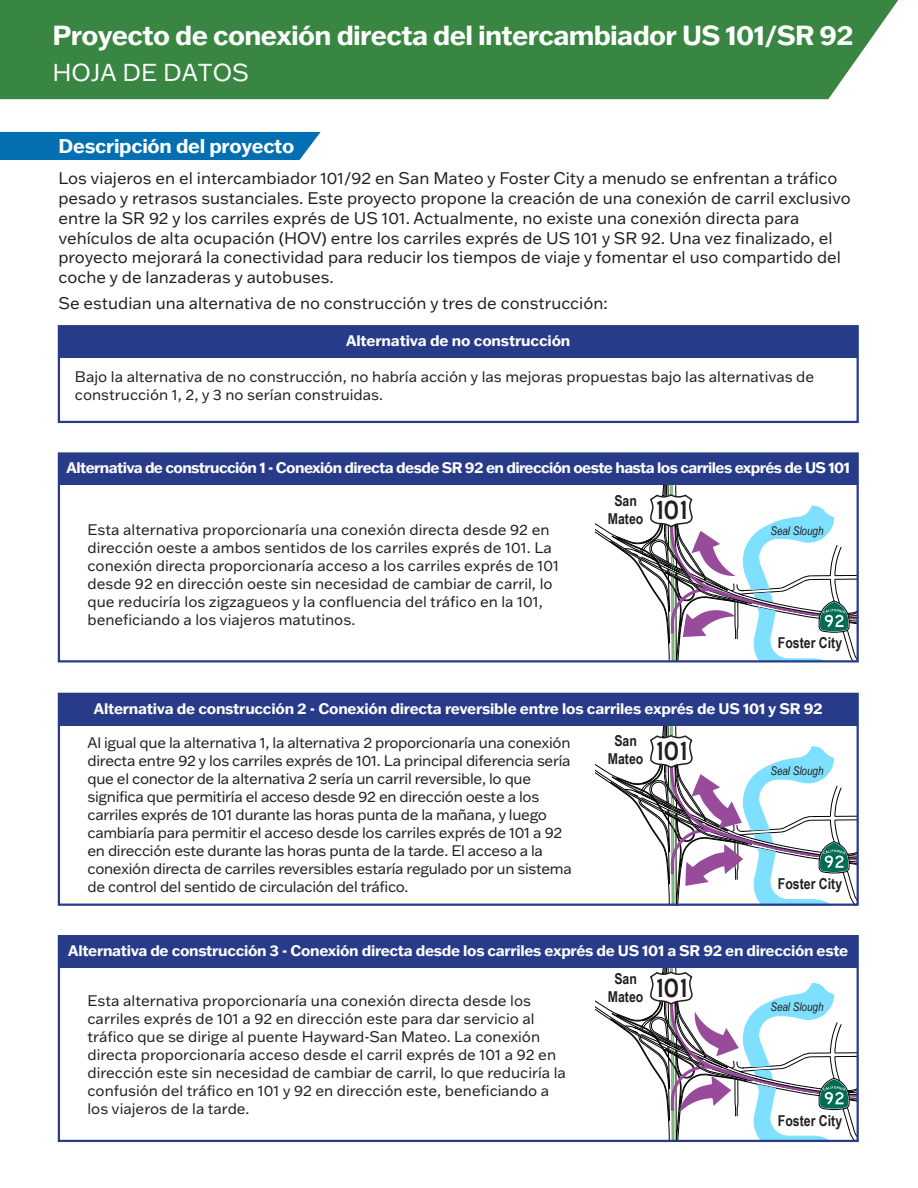
<style>
.page{position:relative;width:918px;height:1188px;background:#fff}
.page>*{position:absolute;margin:0;border:0;box-sizing:border-box;transform-origin:0 0}
.t1{font:700 27px "Franklin Gothic ATF";letter-spacing:-.025em;color:#fff}
.t2{font:27px "Highway Gothic";color:#231f20}
.t3{font:24px "Franklin Gothic ATF";color:#fff}
.t4{font:700 19.5px "Franklin Gothic ATF";letter-spacing:-.015em;color:#fff}
.t5{font:16.5px/19.8px "Franklin Gothic ATF";color:#231f20}
.t6{font:15px/18px "Franklin Gothic ATF";color:#231f20}
.t7{font:15px/18px "Franklin Gothic ATF";letter-spacing:-.02em;color:#231f20}
.t8{font:700 15px "Franklin Gothic ATF";letter-spacing:-.02em;color:#fff}
.t9{font:700 15px "Franklin Gothic ATF";letter-spacing:-.04em;color:#fff}
.t10{font:700 15px/18px "Arial Narrow";color:#231f20;text-align:center}
.t11{font:italic 12px "Arial Narrow";color:#231f20}
.s1{font-family:"ESRI Shields";font-size:45px;color:#fff}
</style>
<div class="page">
<svg style="left:596px;top:726px;width:260px;height:177px"></svg>
<svg style="left:596px;top:485px;width:260px;height:174px"></svg>
<svg style="left:596px;top:968px;width:260px;height:171px"></svg>
<div style="left:0;top:132px;width:321px;height:28px;background:#036fb3"></div>
<div style="left:0;top:0;width:899px;height:99px;background:#388641"></div>
<div style="left:58px;top:325px;width:801px;height:98px;border:2px solid #283b89"></div>
<div style="left:59px;top:326px;width:799px;height:32px;background:#283b89"></div>
<div style="left:58px;top:452px;width:801px;height:210px;border:2px solid #283b89"></div>
<div style="left:59px;top:454px;width:799px;height:31px;background:#283b89"></div>
<div style="left:58px;top:693px;width:801px;height:213px;border:2px solid #283b89"></div>
<div style="left:59px;top:694px;width:799px;height:32px;background:#283b89"></div>
<div style="left:58px;top:935px;width:801px;height:207px;border:2px solid #283b89"></div>
<div style="left:59px;top:936px;width:799px;height:32px;background:#283b89"></div>
<h1 class="t1" style="left:52px;top:17px;width:803px">Proyecto de conexión directa del intercambiador US 101/SR 92</h1>
<h1 class="t3" style="left:52px;top:56px;width:198px">HOJA DE DATOS</h1>
<h2 class="t4" style="left:59px;top:133px;width:237px">Descripción del proyecto</h2>
<p class="t5" style="left:58px;top:168px;width:794px">Los viajeros en el intercambiador 101/92 en San Mateo y Foster City a menudo se enfrentan a tráfico pesado y retrasos sustanciales. Este proyecto propone la creación de una conexión de carril exclusivo entre la SR 92 y los carriles exprés de US 101. Actualmente, no existe una conexión directa para vehículos de alta ocupación (HOV) entre los carriles exprés de US 101 y SR 92. Una vez finalizado, el proyecto mejorará la conectividad para reducir los tiempos de viaje y fomentar el uso compartido del coche y de lanzaderas y autobuses.</p>
<p class="t5" style="left:58px;top:293px;width:551px">Se estudian una alternativa de no construcción y tres de construcción:</p>
<p class="t8" style="left:346px;top:331px;width:226px">Alternativa de no construcción</p>
<p class="t6" style="left:75px;top:367px;width:741px">Bajo la alternativa de no construcción, no habría acción y las mejoras propuestas bajo las alternativas de construcción 1, 2, y 3 no serían construidas.</p>
<p class="t9" style="left:67px;top:458px;width:785px">Alternativa de construcción 1 - Conexión directa desde SR 92 en dirección oeste hasta los carriles exprés de US 101</p>
<p class="t6" style="left:88px;top:520px;width:473px">Esta alternativa proporcionaría una conexión directa desde 92 en dirección oeste a ambos sentidos de los carriles exprés de 101. La conexión directa proporcionaría acceso a los carriles exprés de 101 desde 92 en dirección oeste sin necesidad de cambiar de carril, lo que reduciría los zigzagueos y la confluencia del tráfico en la 101, beneficiando a los viajeros matutinos.</p>
<p class="t10" style="left:608px;top:491px;width:37px">San<br>Mateo</p>
<p class="t2" style="left:651px;top:496px;width:42px"><span class="s1">A</span>101</p>
<p class="t11" style="left:770px;top:522px;width:55px">Seal Slough</p>
<p class="t10" style="left:778px;top:633px;width:66px">Foster City</p>
<p class="t8" style="left:94px;top:698px;width:730px">Alternativa de construcción 2 - Conexión directa reversible entre los carriles exprés de US 101 y SR 92</p>
<p class="t7" style="left:88px;top:733px;width:486px">Al igual que la alternativa 1, la alternativa 2 proporcionaría una conexión directa entre 92 y los carriles exprés de 101. La principal diferencia sería que el conector de la alternativa 2 sería un carril reversible, lo que significa que permitiría el acceso desde 92 en dirección oeste a los carriles exprés de 101 durante las horas punta de la mañana, y luego cambiaría para permitir el acceso desde los carriles exprés de 101 a 92 en dirección este durante las horas punta de la tarde. El acceso a la conexión directa de carriles reversibles estaría regulado por un sistema de control del sentido de circulación del tráfico.</p>
<p class="t10" style="left:608px;top:731px;width:37px">San<br>Mateo</p>
<p class="t2" style="left:651px;top:737px;width:42px"><span class="s1">A</span>101</p>
<p class="t11" style="left:770px;top:763px;width:55px">Seal Slough</p>
<p class="t10" style="left:778px;top:874px;width:66px">Foster City</p>
<p class="t8" style="left:68px;top:940px;width:782px">Alternativa de construcción 3 - Conexión directa desde los carriles exprés de US 101 a SR 92 en dirección este</p>
<p class="t6" style="left:88px;top:991px;width:480px">Esta alternativa proporcionaría una conexión directa desde los carriles exprés de 101 a 92 en dirección este para dar servicio al tráfico que se dirige al puente Hayward-San Mateo. La conexión directa proporcionaría acceso desde el carril exprés de 101 a 92 en dirección este sin necesidad de cambiar de carril, lo que reduciría la confusión del tráfico en 101 y 92 en dirección este, beneficiando a los viajeros de la tarde.</p>
<p class="t2" style="left:651px;top:973px;width:42px"><span class="s1">A</span>101</p>
<p class="t10" style="left:608px;top:969px;width:37px">San<br>Mateo</p>
<p class="t11" style="left:770px;top:999px;width:55px">Seal Slough</p>
<p class="t10" style="left:778px;top:1111px;width:66px">Foster City</p>
</div>
